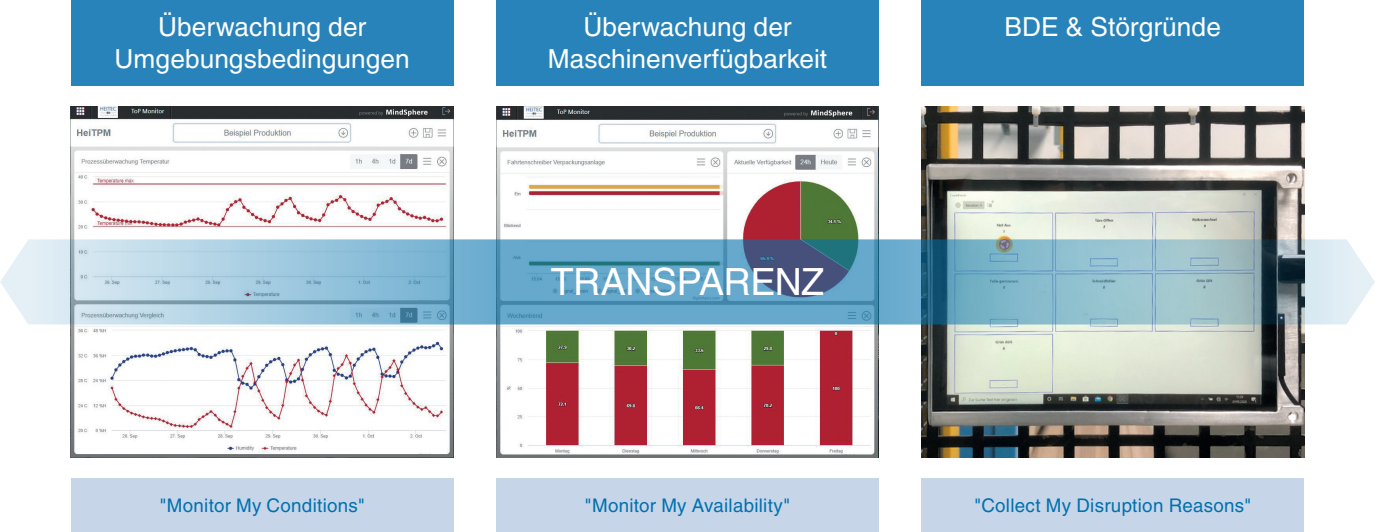
<style>
.page{position:relative;width:1375px;height:532px;background:#fff}
.page>*{position:absolute;margin:0;border:0;box-sizing:border-box;transform-origin:0 0}
.t1{font:37.5px "Helvetica LT Std";letter-spacing:-.01em;color:#fff}
.t2{font:26.25px/31.5px "Helvetica LT Std";color:#fff;text-align:center}
.t3{font:18.75px "Helvetica LT Std";letter-spacing:.015em;color:#0071ad}
</style>
<div class="page">
<img style="left:496px;top:106px;width:383px;height:351px">
<img style="left:71px;top:106px;width:383px;height:351px">
<img style="left:921px;top:106px;width:383px;height:351px">
<div style="left:71px;top:0;width:383px;height:85px;background:#2883ba"></div>
<div style="left:496px;top:0;width:383px;height:85px;background:#2883ba"></div>
<div style="left:921px;top:0;width:383px;height:85px;background:#2883ba"></div>
<div style="left:921px;top:478px;width:383px;height:53px;background:#c7d5e9"></div>
<div style="left:496px;top:478px;width:383px;height:53px;background:#c7d5e9"></div>
<div style="left:71px;top:478px;width:383px;height:53px;background:#c7d5e9"></div>
<svg style="left:0;top:239px;width:1375px;height:85px;background:#87b4ca"></svg>
<p class="t2" style="left:115px;top:11px;width:297px">Überwachung der<br>Umgebungsbedingungen</p>
<p class="t3" style="left:160px;top:494px;width:206px">"Monitor My Conditions"</p>
<p class="t2" style="left:548px;top:11px;width:281px">Überwachung der<br>Maschinenverfügbarkeit</p>
<h1 class="t1" style="left:551px;top:260px;width:275px">TRANSPARENZ</h1>
<p class="t3" style="left:585px;top:494px;width:206px">"Monitor My Availability"</p>
<p class="t2" style="left:1004px;top:11px;width:218px">BDE &amp; Störgründe</p>
<p class="t3" style="left:974px;top:494px;width:278px">"Collect My Disruption Reasons"</p>
</div>
